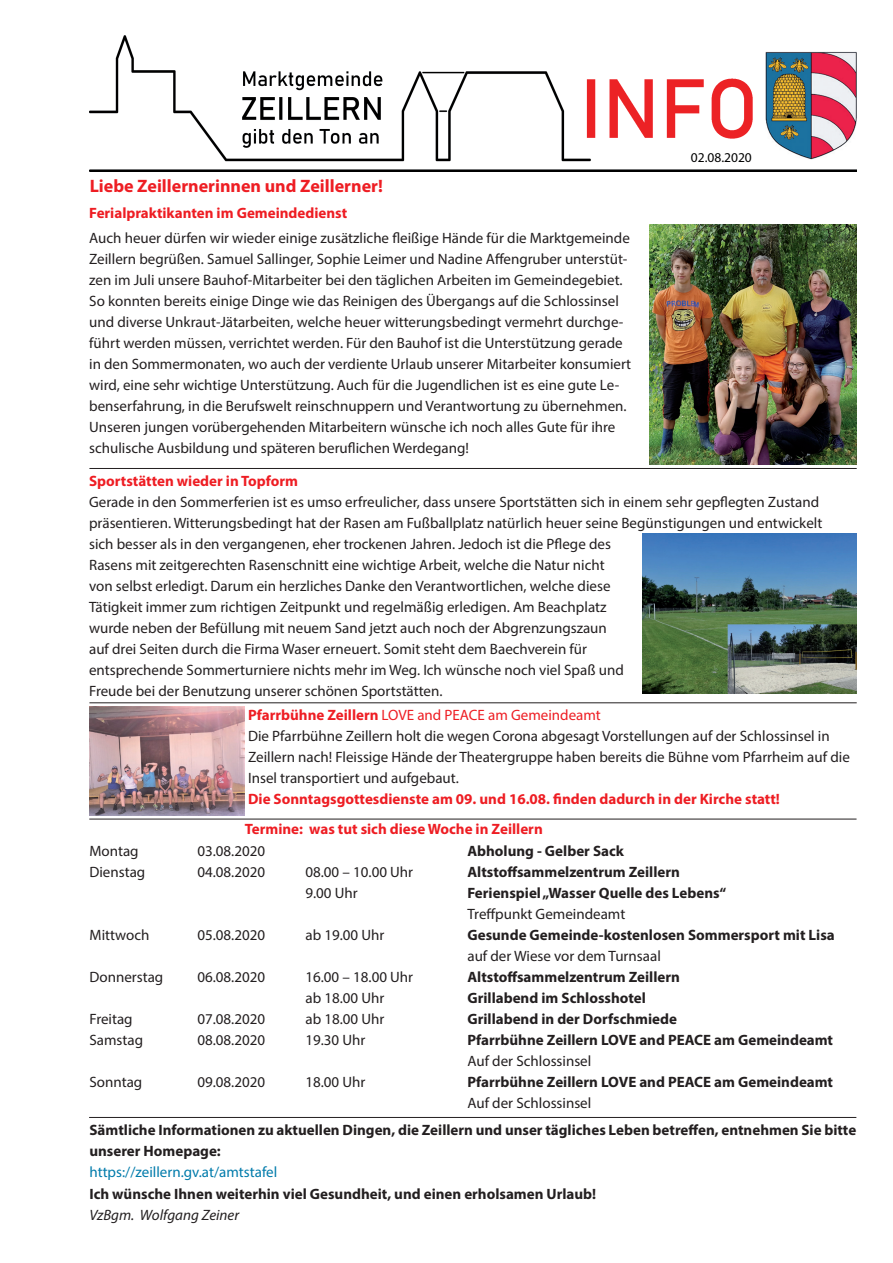
<style>
.page{position:relative;width:893px;height:1263px;background:#fff}
.page>*{position:absolute;margin:0;border:0;box-sizing:border-box;transform-origin:0 0}
.t1{font:700 18px "Myriad Pro";color:#ee1d23}
.t2{font:15px/21px "Myriad Pro";color:#231f20}
.t3{font:700 15px/21px "Myriad Pro";color:#231f20}
.t4{font:700 15px "Myriad Pro";color:#ee1d23}
.t5{font:15px "Myriad Pro";color:#007bab}
.t6{font:italic 15px "Myriad Pro";color:#231f20}
.t7{font:13.5px "Myriad Pro";color:#000}
.s1{font-weight:700;color:#ee1d23}
.s2{color:#ee1d23}
</style>
<div class="page">
<img style="left:90px;top:35px;width:766px;height:136px">
<hr style="left:89px;top:819px;width:767px;height:1px;background:#231f20">
<img style="left:650px;top:225px;width:207px;height:240px">
<hr style="left:89px;top:468px;width:768px;height:1px;background:#231f20">
<hr style="left:89px;top:702px;width:768px;height:1px;background:#231f20">
<hr style="left:89px;top:1117px;width:767px;height:1px;background:#231f20">
<img style="left:643px;top:534px;width:214px;height:159px">
<img style="left:89px;top:706px;width:156px;height:109px">
<p class="t1" style="left:90px;top:174px;width:295px">Liebe Zeillernerinnen und Zeillerner!</p>
<p class="t7" style="left:691px;top:149px;width:62px">02.08.2020</p>
<p class="t4" style="left:89px;top:203px;width:260px">Ferialpraktikanten im Gemeindedienst</p>
<p class="t2" style="left:89px;top:227px;width:544px">Auch heuer dürfen wir wieder einige zusätzliche fleißige Hände für die Marktgemeinde Zeillern begrüßen. Samuel Sallinger, Sophie Leimer und Nadine Affengruber unterstüt&shy;zen im Juli unsere Bauhof-Mitarbeiter bei den täglichen Arbeiten im Gemeindegebiet.<br>So konnten bereits einige Dinge wie das Reinigen des Übergangs auf die Schlossinsel und diverse Unkraut-Jätarbeiten, welche heuer witterungsbedingt vermehrt durchge&shy;führt werden müssen, verrichtet werden. Für den Bauhof ist die Unterstützung gerade in den Sommermonaten, wo auch der verdiente Urlaub unserer Mitarbeiter konsumiert wird, eine sehr wichtige Unterstützung. Auch für die Jugendlichen ist es eine gute Le&shy;benserfahrung, in die Berufswelt reinschnuppern und Verantwortung zu übernehmen.<br>Unseren jungen vorübergehenden Mitarbeitern wünsche ich noch alles Gute für ihre schulische Ausbildung und späteren beruflichen Werdegang!</p>
<p class="t4" style="left:89px;top:471px;width:210px">Sportstätten wieder in Topform</p>
<p class="t2" style="left:89px;top:491px;width:735px">Gerade in den Sommerferien ist es umso erfreulicher, dass unsere Sportstätten sich in einem sehr gepflegten Zustand präsentieren. Witterungsbedingt hat der Rasen am Fußballplatz natürlich heuer seine Begünstigungen und entwickelt sich besser als in den vergangenen, eher trockenen Jahren. Jedoch ist die Pflege des<br>Rasens mit zeitgerechten Rasenschnitt eine wichtige Arbeit, welche die Natur nicht<br>von selbst erledigt. Darum ein herzliches Danke den Verantwortlichen, welche diese<br>Tätigkeit immer zum richtigen Zeitpunkt und regelmäßig erledigen. Am Beachplatz<br>wurde neben der Befüllung mit neuem Sand jetzt auch noch der Abgrenzungszaun<br>auf drei Seiten durch die Firma Waser erneuert. Somit steht dem Baechverein für<br>entsprechende Sommerturniere nichts mehr im Weg. Ich wünsche noch viel Spaß und<br>Freude bei der Benutzung unserer schönen Sportstätten.</p>
<p class="t2" style="left:248px;top:704px;width:603px"><span class="s1">Pfarrbühne Zeillern</span> <span class="s2">LOVE and PEACE am Gemeindeamt<br></span>Die Pfarrbühne Zeillern holt die wegen Corona abgesagt Vorstellungen auf der Schlossinsel in Zeillern nach! Fleissige Hände der Theatergruppe haben bereits die Bühne vom Pfarrheim auf die Insel transportiert und aufgebaut.</p>
<p class="t4" style="left:248px;top:789px;width:533px">Die Sonntagsgottesdienste am 09. und 16.08. finden dadurch in der Kirche statt!</p>
<p class="t4" style="left:245px;top:819px;width:299px">Termine: was tut sich diese Woche in Zeillern</p>
<p class="t2" style="left:89px;top:840px;width:51px">Montag</p>
<p class="t2" style="left:197px;top:840px;width:69px">03.08.2020</p>
<p class="t3" style="left:467px;top:840px;width:158px">Abholung - Gelber Sack</p>
<p class="t2" style="left:89px;top:861px;width:57px">Dienstag</p>
<p class="t2" style="left:197px;top:861px;width:69px">04.08.2020</p>
<p class="t2" style="left:305px;top:861px;width:109px">08.00 – 10.00 Uhr</p>
<p class="t3" style="left:467px;top:861px;width:214px">Altstoffsammelzentrum Zeillern</p>
<p class="t2" style="left:305px;top:882px;width:54px">9.00 Uhr</p>
<p class="t3" style="left:467px;top:882px;width:260px">Ferienspiel „Wasser Quelle des Lebens“</p>
<p class="t2" style="left:467px;top:903px;width:159px">Treffpunkt Gemeindeamt</p>
<p class="t2" style="left:89px;top:924px;width:61px">Mittwoch</p>
<p class="t2" style="left:197px;top:924px;width:69px">05.08.2020</p>
<p class="t2" style="left:305px;top:924px;width:80px">ab 19.00 Uhr</p>
<p class="t3" style="left:467px;top:924px;width:369px">Gesunde Gemeinde-kostenlosen Sommersport mit Lisa</p>
<p class="t2" style="left:467px;top:945px;width:195px">auf der Wiese vor dem Turnsaal</p>
<p class="t2" style="left:89px;top:966px;width:75px">Donnerstag</p>
<p class="t2" style="left:197px;top:966px;width:69px">06.08.2020</p>
<p class="t2" style="left:305px;top:966px;width:109px">16.00 – 18.00 Uhr</p>
<p class="t3" style="left:467px;top:966px;width:214px">Altstoffsammelzentrum Zeillern</p>
<p class="t2" style="left:305px;top:987px;width:80px">ab 18.00 Uhr</p>
<p class="t3" style="left:467px;top:987px;width:180px">Grillabend im Schlosshotel</p>
<p class="t2" style="left:89px;top:1008px;width:45px">Freitag</p>
<p class="t2" style="left:197px;top:1008px;width:69px">07.08.2020</p>
<p class="t2" style="left:305px;top:1008px;width:80px">ab 18.00 Uhr</p>
<p class="t3" style="left:467px;top:1008px;width:211px">Grillabend in der Dorfschmiede</p>
<p class="t2" style="left:89px;top:1029px;width:55px">Samstag</p>
<p class="t2" style="left:197px;top:1029px;width:69px">08.08.2020</p>
<p class="t2" style="left:305px;top:1029px;width:61px">19.30 Uhr</p>
<p class="t3" style="left:467px;top:1029px;width:367px">Pfarrbühne Zeillern LOVE and PEACE am Gemeindeamt</p>
<p class="t2" style="left:467px;top:1050px;width:125px">Auf der Schlossinsel</p>
<p class="t2" style="left:89px;top:1071px;width:54px">Sonntag</p>
<p class="t2" style="left:197px;top:1071px;width:69px">09.08.2020</p>
<p class="t2" style="left:305px;top:1071px;width:61px">18.00 Uhr</p>
<p class="t3" style="left:467px;top:1071px;width:367px">Pfarrbühne Zeillern LOVE and PEACE am Gemeindeamt</p>
<p class="t2" style="left:467px;top:1092px;width:125px">Auf der Schlossinsel</p>
<p class="t3" style="left:89px;top:1119px;width:768px">Sämtliche Informationen zu aktuellen Dingen, die Zeillern und unser tägliches Leben betreffen, entnehmen Sie bitte unserer Homepage:</p>
<p class="t5" style="left:89px;top:1162px;width:189px">https://zeillern.gv.at/amtstafel</p>
<p class="t3" style="left:89px;top:1183px;width:508px">Ich wünsche Ihnen weiterhin viel Gesundheit, und einen erholsamen Urlaub!</p>
<p class="t6" style="left:89px;top:1205px;width:151px">VzBgm. Wolfgang Zeiner</p>
</div>
